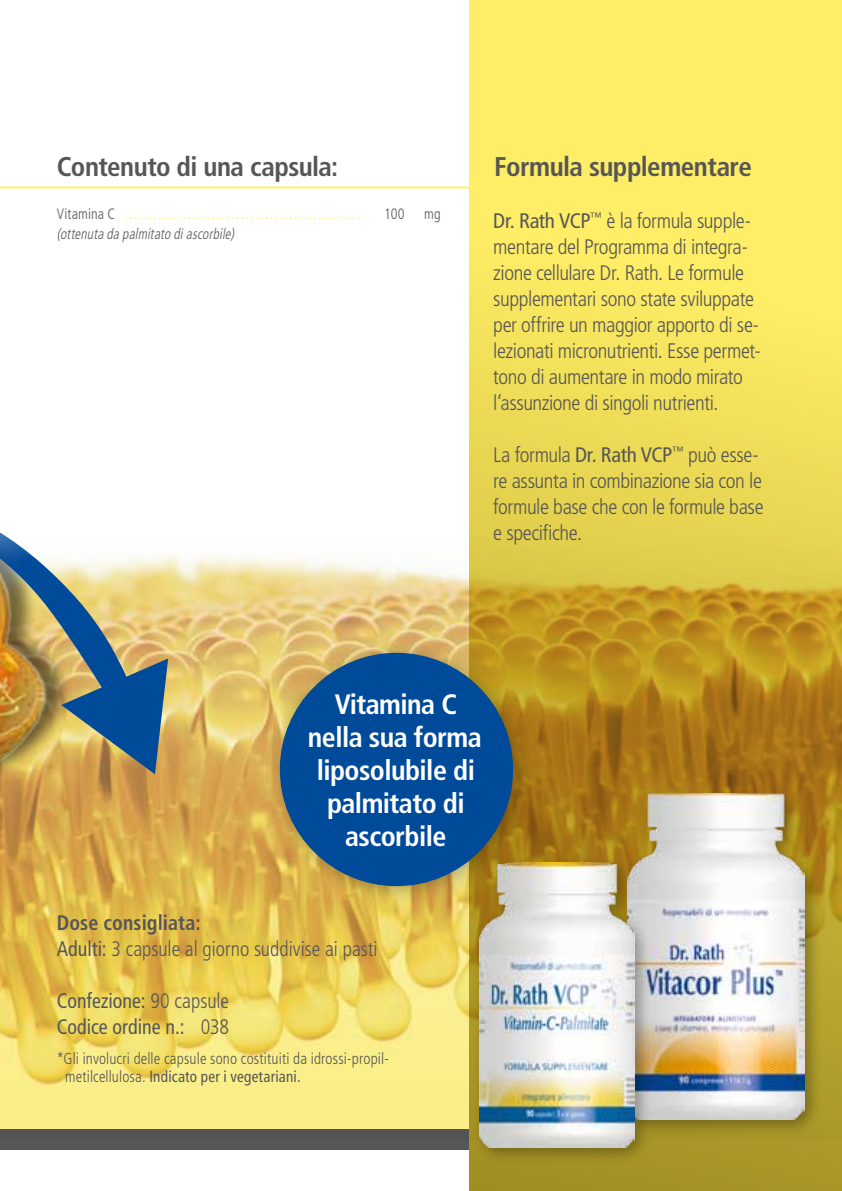
<style>
.page{position:relative;width:842px;height:1191px;background:#fff}
.page>*{position:absolute;margin:0;border:0;box-sizing:border-box;transform-origin:0 0}
.t1{font:700 condensed 28px/32.8px "Frutiger LT";letter-spacing:-.02em;color:#fff;text-align:center}
.t2{font:700 condensed 27px "Frutiger LT";letter-spacing:-.02em;color:#575656}
.t3{font:300 condensed 21px/26px "Frutiger LT";letter-spacing:-.02em;color:#575656}
.t4{font:300 condensed 21px/26px "Frutiger LT";color:#575656;scale:.95 1}
.t5{font:condensed 21px/26px "Frutiger LT";color:#575656;scale:.95 1}
.t6{font:300 condensed 16px/18px "Frutiger LT";letter-spacing:.01em;color:#575656;scale:.95 1}
.t7{font:300 condensed 15px "Frutiger LT";color:#ffef68;scale:.95 1}
.t8{font:italic 300 condensed 15px "Frutiger LT";color:#575656;scale:.9 1}
.t9{font:300 condensed 15px "Frutiger LT";color:#575656;scale:.95 1}
.s1{color:#575656}
.s2{font-weight:400}
.s3{font-weight:700}
.s4{font-weight:300}
</style>
<div class="page">
<hr style="left:0;top:186px;width:842px;height:2px;background:#ffef68">
<div style="left:0;top:1129px;width:842px;height:21px;background:#575656"></div>
<img style="left:0;top:555px;width:469px;height:574px">
<svg style="left:469px;top:0;width:373px;height:1191px;background:#e1c84b"></svg>
<div style="left:620px;top:787px;width:203px;height:350px;background:#000;opacity:.3"></div>
<img style="left:627px;top:794px;width:178px;height:325px">
<div style="left:473px;top:856px;width:179px;height:309px;background:#000;opacity:.3"></div>
<img style="left:479px;top:862px;width:155px;height:285px">
<div style="left:264px;top:637px;width:271px;height:271px;background:#000;opacity:.3"></div>
<div style="left:280px;top:653px;width:233px;height:233px;background:#004a9a;border-radius:50%"></div>
<img style="left:0;top:774px;width:102px;height:36px">
<img style="left:0;top:532px;width:168px;height:242px">
<p class="t2" style="left:57px;top:151px;width:283px">Contenuto di una capsula:</p>
<p class="t7" style="left:57px;top:205px;width:321px"><span class="s1">Vitamina C</span> .................................................</p>
<p class="t9" style="left:384px;top:205px;width:23px">100</p>
<p class="t9" style="left:424px;top:205px;width:19px">mg</p>
<p class="t8" style="left:57px;top:225px;width:202px">(ottenuta da palmitato diascorbile)</p>
<p class="t2" style="left:494px;top:151px;width:259px">Formula supplementare</p>
<p class="t3" style="left:493px;top:208px;width:269px"><span class="s2">Dr. Rath VCP</span><sup>™</sup> è la formula supple&shy;mentare del Programma di integra&shy;zione cellulare Dr. Rath. Le formule supplementari sono state sviluppate per offrire un maggior apporto di se&shy;lezionati micronutrienti. Esse permet&shy;tono di aumentare in modo mirato l’assunzione di singoli nutrienti.</p>
<p class="t3" style="left:493px;top:442px;width:272px">La formula <span class="s2">Dr. Rath VCP</span><sup>™</sup> può esse&shy;re assunta in combinazione sia con le formule base che con le formule base e specifiche.</p>
<h1 class="t1" style="left:308px;top:688px;width:175px">Vitamina C nella sua forma liposolubile di palmitato di ascorbile</h1>
<p class="t4" style="left:57px;top:910px;width:339px"><span class="s3">Dose consigliata:<br></span><span class="s2">Adulti:</span> 3 capsule al giorno suddivise ai pasti</p>
<p class="t5" style="left:57px;top:988px;width:183px">Confezione: <span class="s4">90 capsule<br></span>Codice ordine n.: <span class="s4">038</span></p>
<p class="t6" style="left:65px;top:1049px;width:342px;text-indent:-8px">*Gli involucri delle capsule sono costituiti da idrossi-propil&shy;metilcellulosa. <span class="s2">Indicato per i vegetariani.</span></p>
</div>
